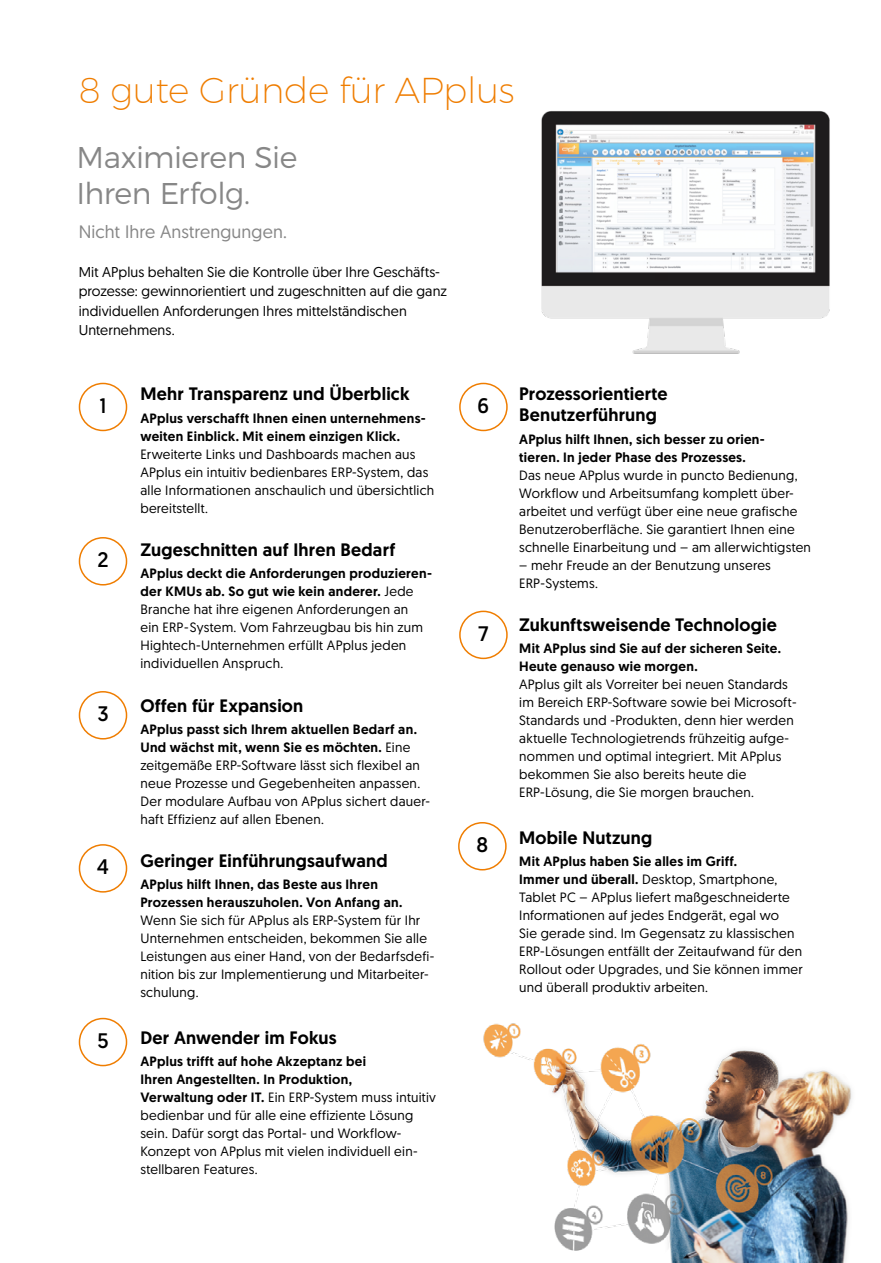
<style>
.page{position:relative;width:881px;height:1263px;background:#fff}
.page>*{position:absolute;margin:0;border:0;box-sizing:border-box;transform-origin:0 0}
.Headline_Versalien_B{font:200 36px "Montserrat";letter-spacing:-.01em;color:#ef7d00}
.Subheads_12_pt_orang{font:300 30px/36px "Montserrat";letter-spacing:-.015em;color:#878787}
.Fließext_9_5-12{font:21px "Geomanist";color:#000}
.Fließext_9_5-12-2{font:500 18px/21px "Geomanist";letter-spacing:.01em;color:#000}
.Fließext_9_5-12-3{font:18px "Geomanist";letter-spacing:.005em;color:#878787}
.Fließext_9_5-12-4{font:14.25px/19.5px "Geomanist";letter-spacing:.005em;color:#000}
.Fließext_9_5-12-5{font:13.5px/18px "Geomanist";letter-spacing:.02em;color:#000}
.s1{font-weight:500}
</style>
<div class="page">
<div style="left:79px;top:383px;width:48px;height:48px;border:2px solid #ef7d00;border-radius:50%"></div>
<div style="left:459px;top:383px;width:48px;height:48px;border:2px solid #ef7d00;border-radius:50%"></div>
<div style="left:79px;top:537px;width:48px;height:48px;border:2px solid #ef7d00;border-radius:50%"></div>
<div style="left:459px;top:611px;width:48px;height:48px;border:2px solid #ef7d00;border-radius:50%"></div>
<div style="left:79px;top:691px;width:48px;height:48px;border:2px solid #ef7d00;border-radius:50%"></div>
<div style="left:458px;top:822px;width:48px;height:48px;border:2px solid #ef7d00;border-radius:50%"></div>
<div style="left:79px;top:844px;width:48px;height:49px;border:2px solid #ef7d00;border-radius:50%"></div>
<div style="left:79px;top:1018px;width:48px;height:48px;border:2px solid #ef7d00;border-radius:50%"></div>
<img style="left:483px;top:1023px;width:369px;height:240px">
<img style="left:541px;top:111px;width:289px;height:243px">
<p class="Headline_Versalien_B" style="left:79px;top:68px;width:437px">8 gute Gründe für APplus</p>
<p class="Subheads_12_pt_orang" style="left:77px;top:139px;width:222px">Maximieren Sie<br>Ihren Erfolg.</p>
<p class="Fließext_9_5-12-3" style="left:79px;top:220px;width:210px">Nicht Ihre Anstrengungen.</p>
<p class="Fließext_9_5-12-4" style="left:79px;top:262px;width:369px">Mit APplus behalten Sie die Kontrolle über Ihre Geschäfts&shy;prozesse: gewinnorientiert und zugeschnitten auf die ganz individuellen Anforderungen Ihres mittelständischen Unternehmens.</p>
<p class="Fließext_9_5-12-2" style="left:140px;top:383px;width:270px">Mehr Transparenz und Überblick</p>
<p class="Fließext_9_5-12-5" style="left:140px;top:409px;width:295px"><span class="s1">APplus verschafft Ihnen einen unternehmens&shy;weiten Einblick. Mit einem einzigen Klick.<br></span>Erweiterte Links und Dashboards machen aus APplus ein intuitiv bedienbares ERP-System, das alle Informationen anschaulich und übersichtlich bereitstellt.</p>
<p class="Fließext_9_5-12-2" style="left:140px;top:539px;width:256px">Zugeschnitten auf Ihren Bedarf</p>
<p class="Fließext_9_5-12-5" style="left:140px;top:564px;width:293px"><span class="s1">APplus deckt die Anforderungen produzieren&shy;der KMUs ab. So gut wie kein anderer.</span> Jede Branche hat ihre eigenen Anforderungen an<br>ein ERP-System. Vom Fahrzeugbau bis hin zum Hightech-Unternehmen erfüllt APplus jeden individuellen Anspruch.</p>
<p class="Fließext_9_5-12-2" style="left:140px;top:694px;width:164px">Offen für Expansion</p>
<p class="Fließext_9_5-12-5" style="left:140px;top:720px;width:291px"><span class="s1">APplus passt sich Ihrem aktuellen Bedarf an.<br>Und wächst mit, wenn Sie es möchten.</span> Eine zeitgemäße ERP-Software lässt sich flexibel an neue Prozesse und Gegebenheiten anpassen.<br>Der modulare Aufbau von APplus sichert dauer&shy;haft Effizienz auf allen Ebenen.</p>
<p class="Fließext_9_5-12-2" style="left:140px;top:850px;width:248px">Geringer Einführungsaufwand</p>
<p class="Fließext_9_5-12-5" style="left:140px;top:875px;width:295px"><span class="s1">APplus hilft Ihnen, das Beste aus Ihren Prozessen herauszuholen. Von Anfang an.<br></span>Wenn Sie sich für APplus als ERP-System für Ihr Unternehmen entscheiden, bekommen Sie alle Leistungen aus einer Hand, von der Bedarfsdefi&shy;nition bis zur Implementierung und Mitarbeiter&shy;schulung.</p>
<p class="Fließext_9_5-12-2" style="left:140px;top:1026px;width:198px">Der Anwender im Fokus</p>
<p class="Fließext_9_5-12-5" style="left:140px;top:1052px;width:297px"><span class="s1">APplus trifft auf hohe Akzeptanz bei<br>Ihren Angestellten. In Produktion,<br>Verwaltung oder IT.</span> Ein ERP-System muss intuitiv bedienbar und für alle eine effiziente Lösung sein. Dafür sorgt das Portal- und Workflow-Konzept von APplus mit vielen individuell ein&shy;stellbaren Features.</p>
<p class="Fließext_9_5-12" style="left:99px;top:392px;width:8px">1</p>
<p class="Fließext_9_5-12" style="left:477px;top:392px;width:13px">6</p>
<p class="Fließext_9_5-12" style="left:97px;top:546px;width:13px">2</p>
<p class="Fließext_9_5-12" style="left:478px;top:620px;width:12px">7</p>
<p class="Fließext_9_5-12" style="left:97px;top:700px;width:13px">3</p>
<p class="Fließext_9_5-12" style="left:476px;top:831px;width:13px">8</p>
<p class="Fließext_9_5-12" style="left:97px;top:853px;width:14px">4</p>
<p class="Fließext_9_5-12" style="left:97px;top:1027px;width:13px">5</p>
<p class="Fließext_9_5-12-2" style="left:519px;top:383px;width:150px">Prozessorientierte<br>Benutzerführung</p>
<p class="Fließext_9_5-12-5" style="left:519px;top:430px;width:293px"><span class="s1">APplus hilft Ihnen, sich besser zu orien-<br>tieren. In jeder Phase des Prozesses.<br></span>Das neue APplus wurde in puncto Bedienung, Workflow und Arbeitsumfang komplett über&shy;arbeitet und verfügt über eine neue grafische Benutzeroberfläche. Sie garantiert Ihnen eine schnelle Einarbeitung und – am allerwichtigsten</p>
<p class="Fließext_9_5-12-5" style="left:519px;top:556px;width:253px">– mehr Freude an der Benutzung unseres<br>ERP-Systems.</p>
<p class="Fließext_9_5-12-2" style="left:519px;top:614px;width:259px">Zukunftsweisende Technologie</p>
<p class="Fließext_9_5-12-5" style="left:519px;top:639px;width:279px"><span class="s1">Mit APplus sind Sie auf der sicheren Seite.<br>Heute genauso wie morgen.<br></span>APplus gilt als Vorreiter bei neuen Standards im Bereich ERP-Software sowie bei Microsoft-Standards und -Produkten, denn hier werden aktuelle Technologietrends frühzeitig aufge&shy;nommen und optimal integriert. Mit APplus bekommen Sie also bereits heute die ERP-Lösung, die Sie morgen brauchen.</p>
<p class="Fließext_9_5-12-2" style="left:519px;top:826px;width:134px">Mobile Nutzung</p>
<p class="Fließext_9_5-12-5" style="left:519px;top:852px;width:285px"><span class="s1">Mit APplus haben Sie alles im Griff.<br>Immer und überall.</span> Desktop, Smartphone, Tablet PC – APplus liefert maßgeschneiderte Informationen auf jedes Endgerät, egal wo<br>Sie gerade sind. Im Gegensatz zu klassischen ERP-Lösungen entfällt der Zeitaufwand für den Rollout oder Upgrades, und Sie können immer und überall produktiv arbeiten.</p>
</div>
